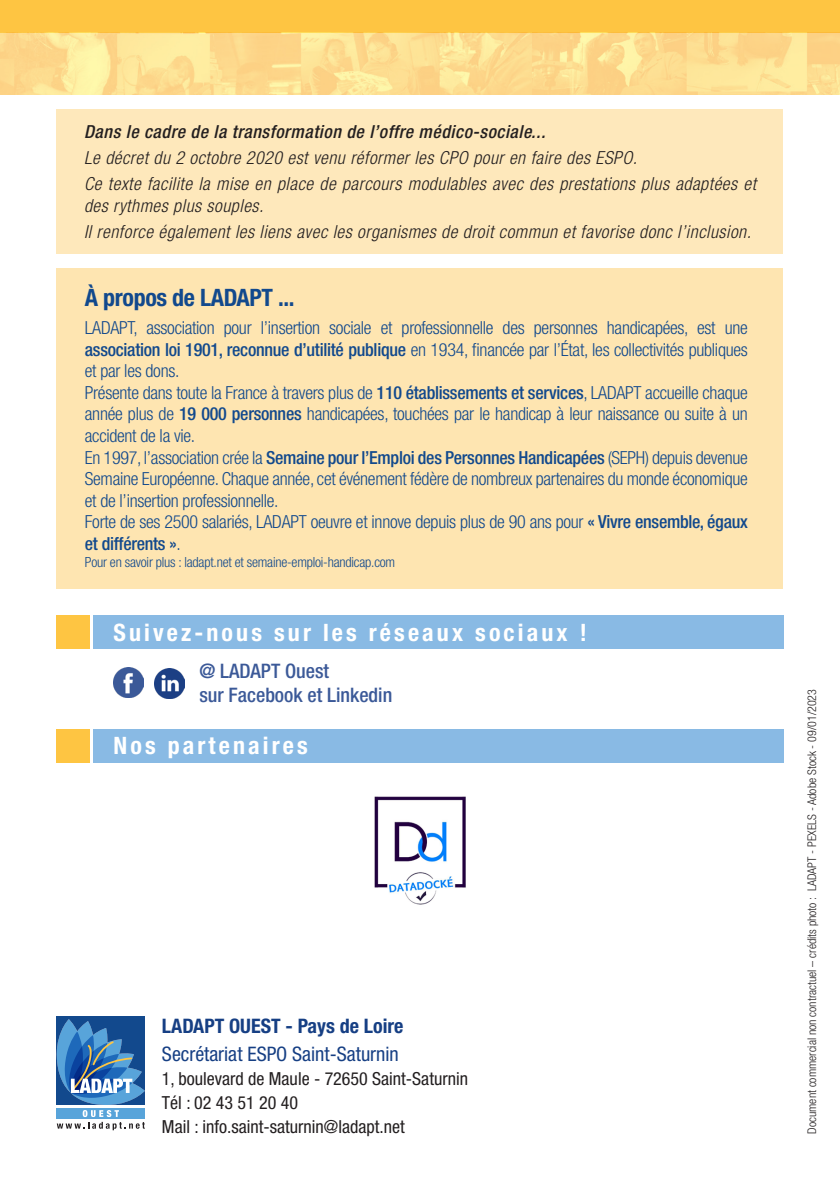
<style>
.page{position:relative;width:840px;height:1191px;background:#fff}
.page>*{position:absolute;margin:0;border:0;box-sizing:border-box;transform-origin:0 0}
.t1{font:700 condensed 24px "Helvetica Neue LT Std";letter-spacing:.13em;color:#fff}
.t2{font:700 condensed 24px "Helvetica Neue LT Std";letter-spacing:-.015em;color:#12498d}
.t3{font:500 condensed 20px "Helvetica Neue LT Std";color:#3b5998}
.t4{font:condensed 20px "Helvetica Neue";color:#163f84}
.t5{font:700 condensed 20px "Helvetica Neue";color:#163f84}
.t6{font:300 condensed 18px/21.6px "Helvetica Neue LT Std";letter-spacing:-.015em;color:#12498d;text-align:justify}
.t7{font:italic 300 condensed 18px/21.6px "Helvetica Neue LT Std";color:#231f20}
.t8{font:condensed 18px "Helvetica Neue";color:#231f20}
.t9{font:italic 500 condensed 18px "Helvetica Neue LT Std";color:#231f20}
.t10{font:300 condensed 14px "Helvetica Neue LT Std";letter-spacing:-.015em;color:#12498d}
.t11{font:300 condensed 12px "Helvetica Neue LT Std";color:#231f20}
.s1{font-weight:500}
</style>
<div class="page">
<div style="left:0;top:0;width:839px;height:32px;background:#fec542"></div>
<div style="left:57px;top:615px;width:33px;height:34px;background:#fec542"></div>
<div style="left:93px;top:616px;width:689px;height:33px;background:#89bae4"></div>
<div style="left:57px;top:729px;width:33px;height:33px;background:#fec542"></div>
<div style="left:93px;top:729px;width:689px;height:33px;background:#89bae4"></div>
<img style="left:0;top:32px;width:839px;height:62px">
<div style="left:57px;top:1017px;width:88px;height:88px;background:#12498d"></div>
<svg style="left:57px;top:1019px;width:88px;height:111px"></svg>
<img style="left:113px;top:667px;width:31px;height:31px">
<img style="left:154px;top:668px;width:30px;height:30px">
<div style="left:57px;top:269px;width:725px;height:320px;background:#fee5b1"></div>
<div style="left:57px;top:109px;width:725px;height:145px;background:#fee8bb"></div>
<img style="left:374px;top:796px;width:92px;height:109px">
<p class="t9" style="left:84px;top:121px;width:467px">Dans le cadre de la transformation de l’offre médico-sociale...</p>
<p class="t7" style="left:84px;top:147px;width:558px">Le décretdu 2 octobre 2020 estvenu réformerles CPO pouren faire des ESPO.</p>
<p class="t7" style="left:84px;top:173px;width:677px">Ce texte facilite la mise en place de parcours modulables avec des prestations plus adaptées et des rythmes plus souples.</p>
<p class="t7" style="left:84px;top:220px;width:672px">Ilrenforce égalementles liens avec les organismes de droitcommun etfavorise donc l’inclusion.</p>
<p class="t2" style="left:85px;top:283px;width:211px">À propos de LADAPT ...</p>
<p class="t6" style="left:85px;top:317px;width:664px">LADAPT, association pour l’insertion sociale et professionnelle des personnes handicapées, est une <span class="s1">association loi 1901, reconnue d’utilité publique</span> en 1934, financée par l’État, les collectivités publiques et par les dons.</p>
<p class="t6" style="left:85px;top:381px;width:664px">Présente dans toute la France à travers plus de <span class="s1">110 établissements et services</span>, LADAPT accueille chaque année plus de <span class="s1">19 000 personnes</span> handicapées, touchées par le handicap à leur naissance ou suite à un accident de la vie.</p>
<p class="t6" style="left:85px;top:446px;width:664px">En 1997, l’association crée la <span class="s1">Semaine pour l’Emploi des Personnes Handicapées</span> (SEPH) depuis devenue Semaine Européenne. Chaque année, cet événement fédère de nombreux partenaires du monde économique et de l’insertion professionnelle.</p>
<p class="t6" style="left:85px;top:511px;width:664px">Forte de ses 2500 salariés, LADAPT oeuvre et innove depuis plus de 90 ans pour <span class="s1">« Vivre ensemble, égaux et différents »</span>.</p>
<p class="t10" style="left:85px;top:554px;width:312px">Pour en savoir plus : ladapt.net et semaine-emploi-handicap.com</p>
<p class="t1" style="left:113px;top:618px;width:474px">Suivez-nous sur les réseaux sociaux !</p>
<p class="t3" style="left:199px;top:659px;width:131px">@ LADAPT Ouest</p>
<p class="t3" style="left:199px;top:683px;width:194px">sur Facebook et Linkedin</p>
<p class="t1" style="left:113px;top:731px;width:196px">Nos partenaires</p>
<p class="t5" style="left:162px;top:1013px;width:243px">LADAPT OUEST - Pays de Loire</p>
<p class="t4" style="left:162px;top:1041px;width:238px">Secrétariat ESPO Saint-Saturnin</p>
<p class="t8" style="left:162px;top:1067px;width:307px">1, boulevard de Maule - 72650 Saint-Saturnin</p>
<p class="t8" style="left:162px;top:1091px;width:137px">Tél : 02 43 51 20 40</p>
<p class="t8" style="left:162px;top:1115px;width:244px">Mail : info.saint-saturnin@ladapt.net</p>
<p class="t11" style="left:804px;top:1133px;width:446px;rotate:-90deg">Document commercial non contractuel – crédits photo : LADAPT - PEXELS - Adobe Stock - 09/01/2023</p>
</div>
